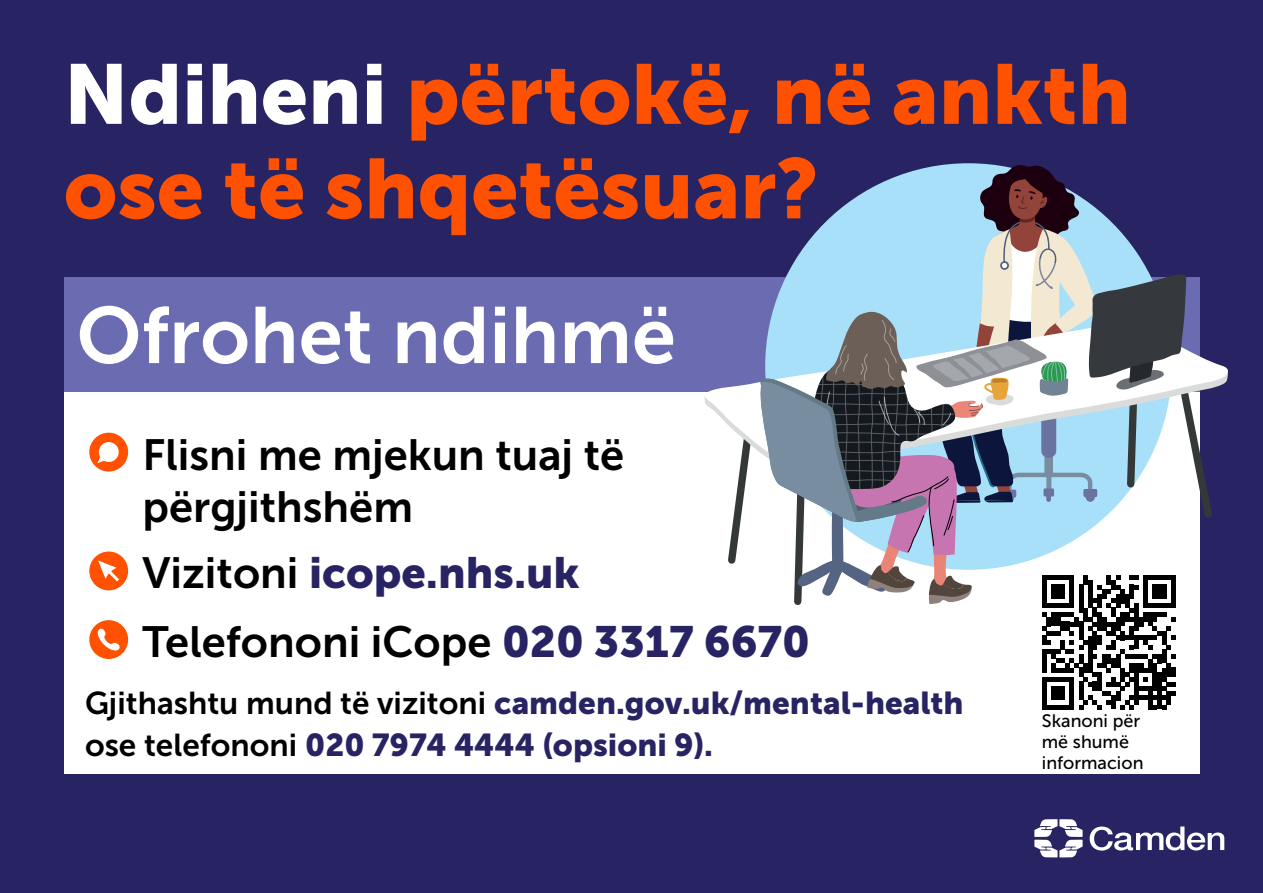
<style>
.page{position:relative;width:1263px;height:893px;background:#282463}
.page>*{position:absolute;margin:0;border:0;box-sizing:border-box;transform-origin:0 0}
.t1{font:84px/94.5px "Museo Sans 900";color:#ff5100}
.t2{font:79.5px "Museo Sans 700";color:#fff}
.t3{font:43.5px/52.2px "Museo Sans 700";color:#000}
.t4{font:43.5px "Museo Sans 900";color:#282463}
.t5{font:31.5px/42px "Museo Sans 900";color:#282463}
.t6{font:18px/21px "Museo Sans 500";color:#000}
.s1{color:#fff}
.s2{font-family:"Museo Sans 700";color:#000}
.s3{font-family:"Museo Sans 900";color:#282463}
</style>
<div class="page">
<div style="left:64px;top:392px;width:1135px;height:382px;background:#fff"></div>
<div style="left:64px;top:277px;width:1135px;height:115px;background:#6a6bb1"></div>
<svg style="left:704px;top:364px;width:524px;height:56px"></svg>
<svg style="left:723px;top:164px;width:494px;height:545px"></svg>
<svg style="left:1034px;top:819px;width:48px;height:38px"></svg>
<svg style="left:1090px;top:826px;width:134px;height:25px"></svg>
<div style="left:89px;top:433px;width:39px;height:38px;background:#ff5100;border-radius:50%"></div>
<svg style="left:97px;top:442px;width:22px;height:21px"></svg>
<div style="left:89px;top:551px;width:39px;height:39px;background:#ff5100;border-radius:50%"></div>
<svg style="left:98px;top:560px;width:21px;height:21px"></svg>
<div style="left:89px;top:620px;width:39px;height:39px;background:#ff5100;border-radius:50%"></div>
<svg style="left:98px;top:628px;width:22px;height:22px"></svg>
<h1 class="t1" style="left:64px;top:47px;width:1068px"><span class="s1">Ndiheni</span> përtokë, në ankth ose të shqetësuar?</h1>
<h2 class="t2" style="left:77px;top:291px;width:601px">Ofrohet ndihmë</h2>
<h3 class="t3" style="left:143px;top:428px;width:483px">Flisni me mjekun tuaj të përgjithshëm</h3>
<h3 class="t4" style="left:143px;top:548px;width:439px"><span class="s2">Vizitoni</span> icope.nhs.uk</h3>
<h3 class="t3" style="left:143px;top:616px;width:669px">Telefononi iCope <span class="s3">020 3317 6670</span></h3>
<p class="t5" style="left:85px;top:682px;width:880px"><span class="s2">Gjithashtu mund të vizitoni</span> camden.gov.uk/mental-health <span class="s2">ose telefononi</span> 020 7974 4444 (opsioni 9).</p>
<p class="t6" style="left:1042px;top:710px;width:103px">Skanoni për më shumë informacion</p>
</div>
